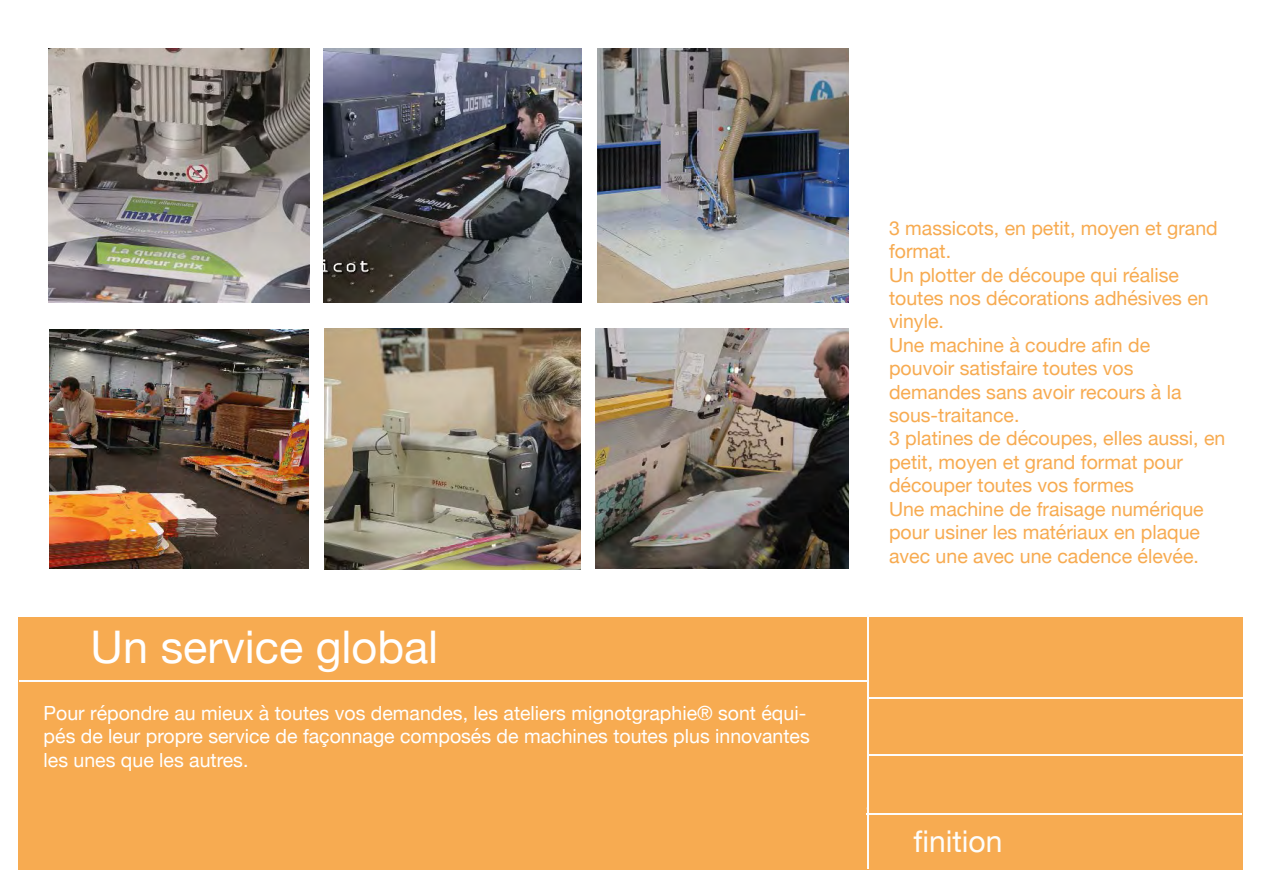
<style>
.page{position:relative;width:1263px;height:893px;background:#fff}
.page>*{position:absolute;margin:0;border:0;box-sizing:border-box;transform-origin:0 0}
.t1{font:45px "Helvetica Neue";color:#fff}
.t2{font:30px "Helvetica Neue";color:#fdfdfb}
.t3{font:19.5px/23.4px "Helvetica Neue";color:#f7ab51}
.t4{font:19.5px/23.4px "Helvetica Neue";color:#fff}
</style>
<div class="page">
<div style="left:19px;top:617px;width:1224px;height:252px;background:#f7ab51"></div>
<hr style="left:867px;top:614px;width:1px;height:255px;background:#fdfdfd">
<hr style="left:19px;top:680px;width:849px;height:2px;background:#fdfdfd">
<img style="left:323px;top:49px;width:259px;height:253px">
<img style="left:325px;top:328px;width:255px;height:241px">
<img style="left:597px;top:49px;width:251px;height:253px">
<img style="left:596px;top:328px;width:252px;height:241px">
<img style="left:49px;top:49px;width:261px;height:253px">
<img style="left:49px;top:329px;width:259px;height:239px">
<hr style="left:868px;top:754px;width:374px;height:2px;background:#fdfdfd">
<hr style="left:868px;top:697px;width:374px;height:2px;background:#fdfdfd">
<hr style="left:866px;top:813px;width:376px;height:2px;background:#fdfdfd">
<h1 class="t1" style="left:91px;top:614px;width:349px">Un service global</h1>
<p class="t4" style="left:44px;top:702px;width:768px">Pour répondre au mieux à toutes vos demandes, les ateliers mignotgraphie® sont équi&shy;pés de leur propre service de façonnage composés de machines toutes plus innovantes les unes que les autres.</p>
<p class="t3" style="left:889px;top:217px;width:338px">3 massicots, en petit, moyen et grand format.<br>Un plotter de découpe qui réalise toutes nos décorations adhésives en vinyle.<br>Une machine à coudre afin de<br>pouvoir satisfaire toutes vos demandes sans avoir recours à la sous-traitance.<br>3 platines de découpes, elles aussi, en petit, moyen et grand format pour découper toutes vos formes<br>Une machine de fraisage numérique pour usiner les matériaux en plaque avec une avec une cadence élevée.</p>
<h2 class="t2" style="left:913px;top:820px;width:90px">finition</h2>
</div>
